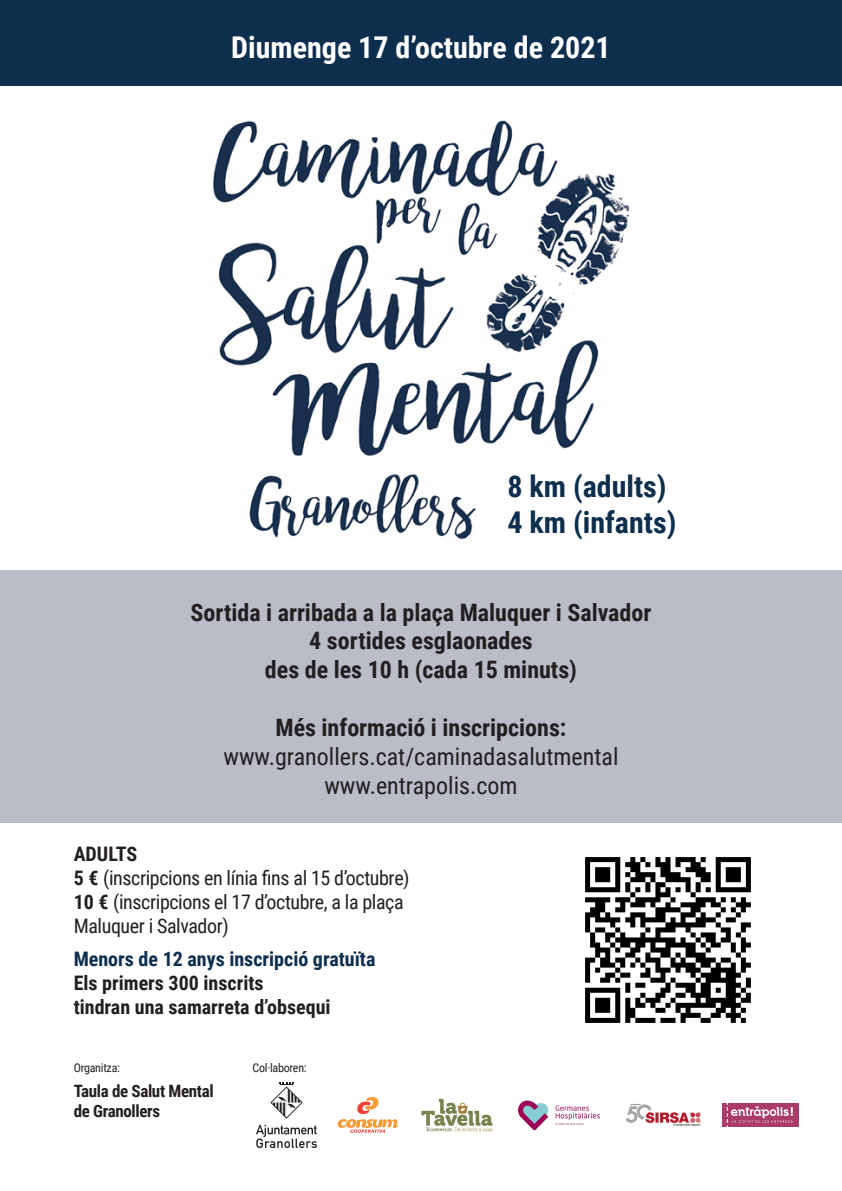
<style>
.page{position:relative;width:842px;height:1191px;background:#fff}
.page>*{position:absolute;margin:0;border:0;box-sizing:border-box;transform-origin:0 0}
.t1{font:700 30px "Roboto Condensed";color:#fff}
.t2{font:700 30px "Roboto Condensed";color:#0e2e4d}
.t3{font:700 24px "Roboto Condensed";color:#231f20}
.t4{font:24px "Roboto Condensed";color:#231f20}
.t5{font:20px/24px "Roboto Condensed";letter-spacing:-.02em;color:#231f20}
.t6{font:700 20px "Roboto Condensed";color:#231f20}
.t7{font:700 20px "Roboto Condensed";color:#0e2e4d}
.t8{font:700 17px "Roboto Condensed";letter-spacing:-.02em;color:#231f20}
.t9{font:12px "Roboto Condensed";letter-spacing:-.02em;color:#231f20}
.s1{font-weight:700}
</style>
<div class="page">
<div style="left:0;top:0;width:842px;height:85px;background:#0e2e4d"></div>
<div style="left:0;top:570px;width:842px;height:252px;background:#babcc8"></div>
<img style="left:213px;top:120px;width:417px;height:420px">
<img style="left:585px;top:857px;width:166px;height:166px">
<svg style="left:270px;top:1082px;width:33px;height:36px"></svg>
<svg style="left:256px;top:1124px;width:61px;height:24px"></svg>
<img style="left:337px;top:1097px;width:62px;height:36px">
<img style="left:421px;top:1098px;width:72px;height:33px">
<img style="left:518px;top:1100px;width:82px;height:31px">
<img style="left:625px;top:1104px;width:76px;height:22px">
<img style="left:722px;top:1103px;width:76px;height:23px">
<p class="t1" style="left:231px;top:27px;width:381px">Diumenge 17 d’octubre de 2021</p>
<p class="t2" style="left:507px;top:465px;width:161px">8 km (adults)</p>
<p class="t2" style="left:507px;top:501px;width:170px">4 km (infants)</p>
<p class="t3" style="left:191px;top:595px;width:462px">Sortida i arribada a la plaça Maluquer i Salvador</p>
<p class="t3" style="left:309px;top:624px;width:225px">4 sortides esglaonades</p>
<p class="t3" style="left:265px;top:653px;width:313px">des de les 10 h (cada 15 minuts)</p>
<p class="t3" style="left:275px;top:710px;width:293px">Més informació i inscripcions:</p>
<p class="t4" style="left:223px;top:739px;width:397px">www.granollers.cat/caminadasalutmental</p>
<p class="t4" style="left:324px;top:768px;width:195px">www.entrapolis.com</p>
<p class="t6" style="left:74px;top:840px;width:65px">ADULTS</p>
<p class="t5" style="left:74px;top:865px;width:337px"><span class="s1">5 €</span> (inscripcions en línia fins al 15 d’octubre)</p>
<p class="t5" style="left:74px;top:889px;width:331px"><span class="s1">10 €</span> (inscripcions el 17 d’octubre, a la plaça<br>Maluquer i Salvador)</p>
<p class="t7" style="left:74px;top:944px;width:303px">Menors de 12 anys inscripció gratuïta</p>
<p class="t6" style="left:74px;top:968px;width:191px">Els primers 300 inscrits</p>
<p class="t6" style="left:74px;top:992px;width:258px">tindran una samarreta d’obsequi</p>
<p class="t9" style="left:74px;top:1058px;width:48px">Organitza:</p>
<p class="t9" style="left:253px;top:1058px;width:56px">Col·laboren:</p>
<p class="t8" style="left:74px;top:1078px;width:141px">Taula de Salut Mental</p>
<p class="t8" style="left:74px;top:1099px;width:88px">de Granollers</p>
</div>
